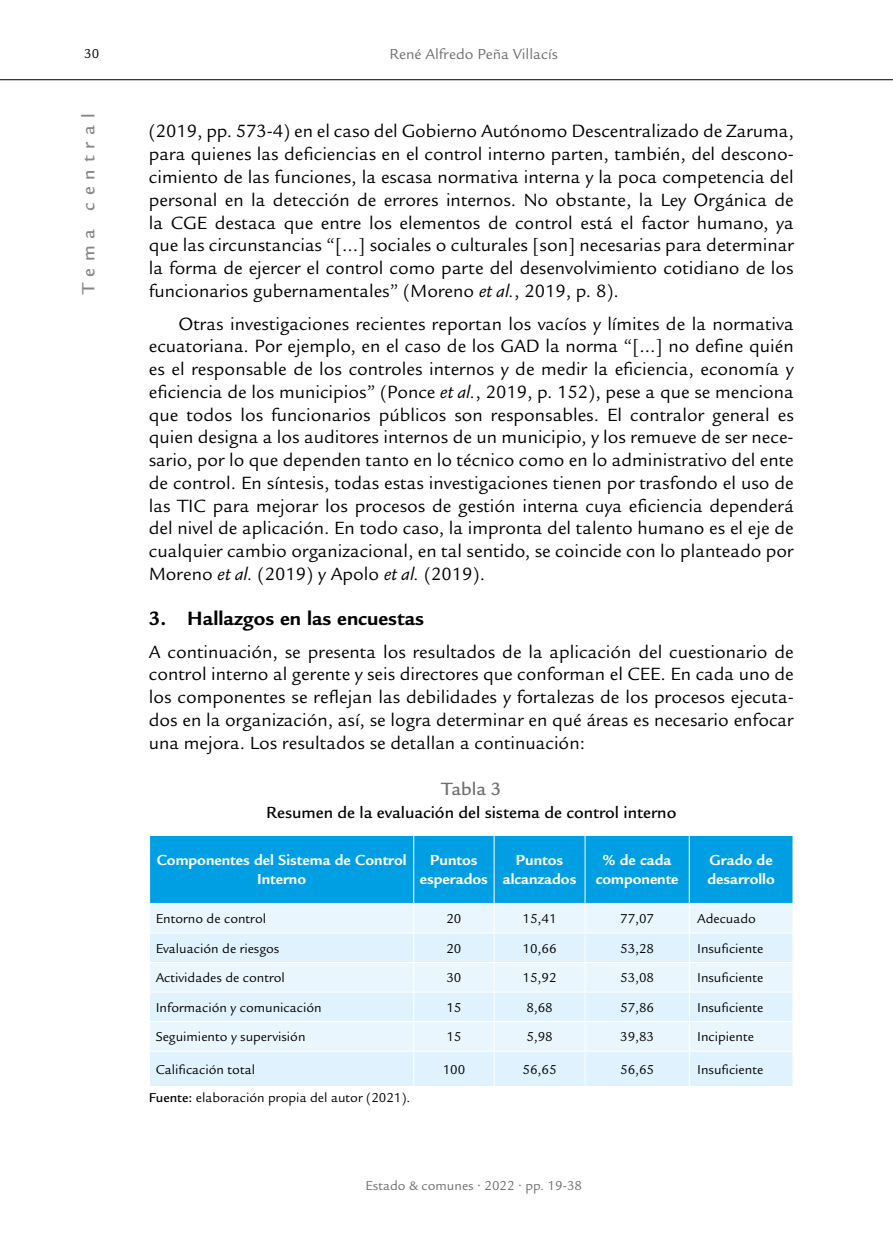
<style>
.page{position:relative;width:893px;height:1241px;background:#fff}
.page>*{position:absolute;margin:0;border:0;box-sizing:border-box;transform-origin:0 0}
.t1{font:700 21px "Legacy Sans Std";color:#000}
.t2{font:19.25px/22.8px "Legacy Sans Std";color:#000;text-align:justify}
.t3{font:500 19.25px "Legacy Sans Std";letter-spacing:.36em;color:#878787}
.t4{font:500 19.25px "Legacy Sans Std";color:#706f6f}
.t5{font:500 17.5px "Legacy Sans Std";color:#000}
.t6{font:700 15.75px/18.9px "Legacy Sans Std";color:#fff;text-align:center}
.t7{font:15.75px "Legacy Sans Std";color:#706f6f}
.t8{font:14px "Legacy Sans Std";color:#000}
.t9{font:14px "Legacy Sans Std";color:#706f6f}
.s1{font-style:italic}
.s2{font-weight:500}
</style>
<div class="page">
<hr style="left:0;top:79px;width:893px;height:1px;background:#000">
<div style="left:150px;top:1052px;width:642px;height:33px;background:#dff2fd"></div>
<hr style="left:689px;top:1051px;width:1px;height:34px;background:#fff">
<svg style="left:149px;top:835px;width:644px;height:215px;background:#9fdaf5"></svg>
<hr style="left:413px;top:1051px;width:1px;height:34px;background:#fff">
<hr style="left:494px;top:1051px;width:1px;height:34px;background:#fff">
<hr style="left:585px;top:1051px;width:1px;height:34px;background:#fff">
<p class="t8" style="left:84px;top:46px;width:17px">30</p>
<p class="t7" style="left:390px;top:45px;width:170px">René Alfredo Peña Villacís</p>
<p class="t3" style="left:77px;top:294px;width:182px;rotate:-90deg">Tema central</p>
<p class="t2" style="left:149px;top:120px;width:646px">(2019, pp. 573-4) en el caso del Gobierno Autónomo Descentralizado de Zaruma, para quienes las deficiencias en el control interno parten, también, del descono&shy;cimiento de las funciones, la escasa normativa interna y la poca competencia del personal en la detección de errores internos. No obstante, la Ley Orgánica de la CGE destaca que entre los elementos de control está el factor humano, ya que las circunstancias “[…] sociales o culturales [son] necesarias para determinar la forma de ejercer el control como parte del desenvolvimiento cotidiano de los funcionarios gubernamentales” (Moreno <span class="s1">et al.</span>, 2019, p. 8).</p>
<p class="t2" style="left:149px;top:312px;width:646px;text-indent:30px">Otras investigaciones recientes reportan los vacíos y límites de la normativa ecuatoriana. Por ejemplo, en el caso de los GAD la norma “[…] no define quién es el responsable de los controles internos y de medir la eficiencia, economía y eficiencia de los municipios” (Ponce <span class="s1">et al.</span>, 2019, p. 152), pese a que se menciona que todos los funcionarios públicos son responsables. El contralor general es quien designa a los auditores internos de un municipio, y los remueve de ser nece&shy;sario, por lo que dependen tanto en lo técnico como en lo administrativo del ente de control. En síntesis, todas estas investigaciones tienen por trasfondo el uso de las TIC para mejorar los procesos de gestión interna cuya eficiencia dependerá del nivel de aplicación. En todo caso, la impronta del talento humano es el eje de cualquier cambio organizacional, en tal sentido, se coincide con lo planteado por Moreno <span class="s1">et al.</span> (2019) y Apolo <span class="s1">et al.</span> (2019).</p>
<p class="t1" style="left:149px;top:606px;width:277px">3. Hallazgos en las encuestas</p>
<p class="t2" style="left:149px;top:640px;width:646px">A continuación, se presenta los resultados de la aplicación del cuestionario de control interno al gerente y seis directores que conforman el CEE. En cada uno de los componentes se reflejan las debilidades y fortalezas de los procesos ejecuta&shy;dos en la organización, así, se logra determinar en qué áreas es necesario enfocar una mejora. Los resultados se detallan a continuación:</p>
<p class="t4" style="left:441px;top:777px;width:61px">Tabla 3</p>
<p class="t5" style="left:266px;top:802px;width:412px">Resumen de la evaluación del sistema de control interno</p>
<p class="t6" style="left:157px;top:851px;width:251px">Componentes del Sistema de Control<br>Interno</p>
<p class="t6" style="left:420px;top:851px;width:70px">Puntos esperados</p>
<p class="t6" style="left:503px;top:851px;width:75px">Puntos alcanzados</p>
<p class="t6" style="left:596px;top:851px;width:84px">% de cada componente</p>
<p class="t6" style="left:707px;top:851px;width:69px;text-align:left">Grado de desarrollo</p>
<p class="t8" style="left:156px;top:910px;width:112px">Entorno de control</p>
<p class="t8" style="left:446px;top:910px;width:17px">20</p>
<p class="t8" style="left:523px;top:910px;width:35px">15,41</p>
<p class="t8" style="left:620px;top:910px;width:35px">77,07</p>
<p class="t8" style="left:697px;top:910px;width:60px">Adecuado</p>
<p class="t8" style="left:156px;top:940px;width:125px">Evaluación de riesgos</p>
<p class="t8" style="left:446px;top:940px;width:17px">20</p>
<p class="t8" style="left:523px;top:940px;width:35px">10,66</p>
<p class="t8" style="left:620px;top:940px;width:35px">53,28</p>
<p class="t8" style="left:697px;top:940px;width:68px">Insuficiente</p>
<p class="t8" style="left:156px;top:969px;width:131px">Actividades de control</p>
<p class="t8" style="left:446px;top:969px;width:17px">30</p>
<p class="t8" style="left:523px;top:969px;width:35px">15,92</p>
<p class="t8" style="left:620px;top:969px;width:35px">53,08</p>
<p class="t8" style="left:697px;top:969px;width:68px">Insuficiente</p>
<p class="t8" style="left:156px;top:999px;width:167px">Información y comunicación</p>
<p class="t8" style="left:446px;top:999px;width:17px">15</p>
<p class="t8" style="left:526px;top:999px;width:28px">8,68</p>
<p class="t8" style="left:620px;top:999px;width:35px">57,86</p>
<p class="t8" style="left:697px;top:999px;width:68px">Insuficiente</p>
<p class="t8" style="left:156px;top:1028px;width:151px">Seguimiento y supervisión</p>
<p class="t8" style="left:446px;top:1028px;width:17px">15</p>
<p class="t8" style="left:526px;top:1028px;width:28px">5,98</p>
<p class="t8" style="left:620px;top:1028px;width:35px">39,83</p>
<p class="t8" style="left:697px;top:1028px;width:58px">Incipiente</p>
<p class="t8" style="left:156px;top:1061px;width:101px">Calificación total</p>
<p class="t8" style="left:443px;top:1061px;width:24px">100</p>
<p class="t8" style="left:523px;top:1061px;width:35px">56,65</p>
<p class="t8" style="left:620px;top:1061px;width:35px">56,65</p>
<p class="t8" style="left:697px;top:1061px;width:68px">Insuficiente</p>
<p class="t8" style="left:149px;top:1089px;width:263px"><span class="s2">Fuente:</span> elaboración propia del autor (2021).</p>
<p class="t9" style="left:365px;top:1177px;width:218px">Estado &amp; comunes • 2022 • pp. 19-38</p>
</div>
